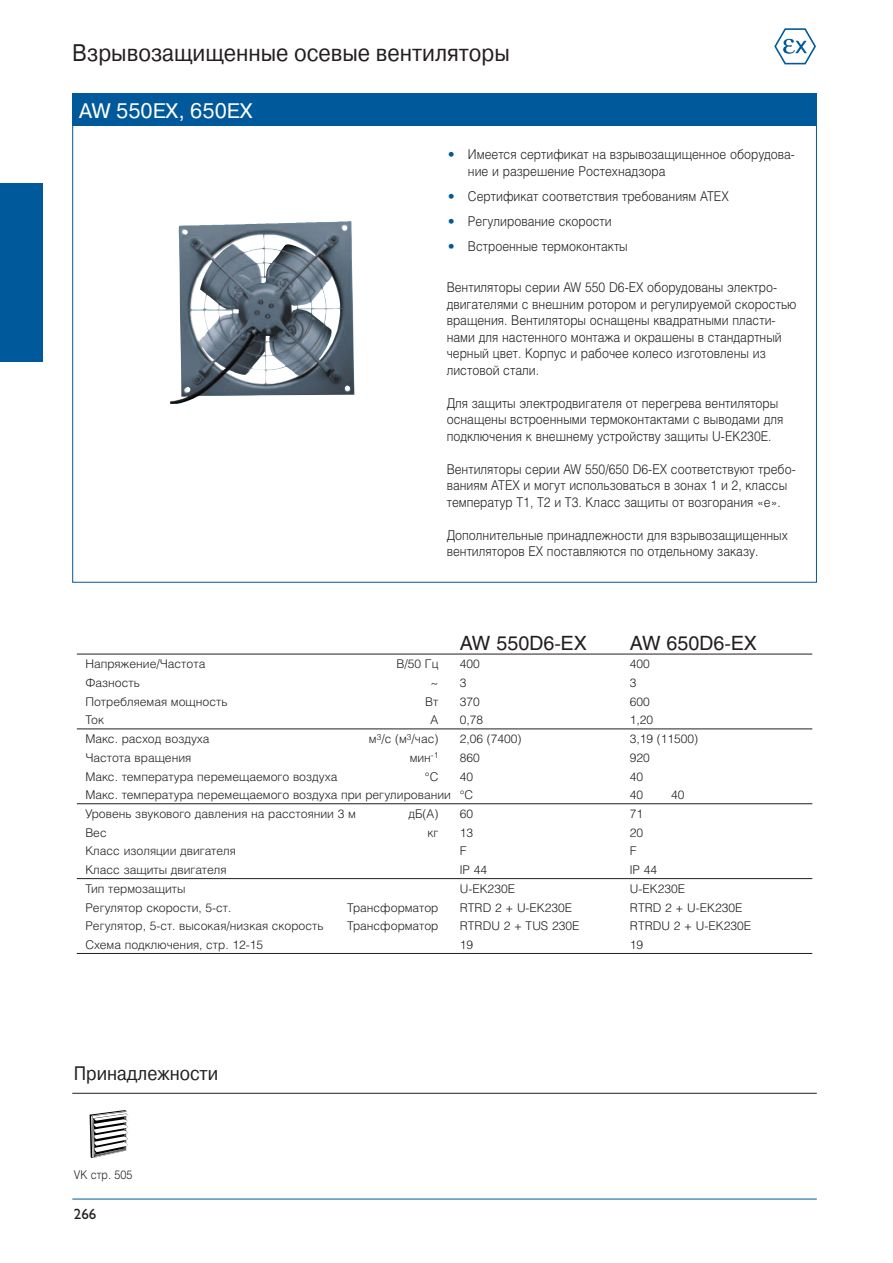
<style>
.page{position:relative;width:893px;height:1263px;background:#fff}
.page>*{position:absolute;margin:0;border:0;box-sizing:border-box;transform-origin:0 0}
.t1{font:24px "Pragmatica C";color:#231f20;scale:.9 1}
.t2{font:21px "Pragmatica C";color:#fff}
.t3{font:19.5px "Helios";color:#231f20}
.t4{font:19.5px "Pragmatica C";color:#231f20;scale:.9 1}
.t5{font:15px "Gill Sans";color:#231f20}
.t6{font:300 13.5px/16.5px "Helios";color:#231f20;scale:.9 1}
.t7{font:300 12px "Helios";color:#231f20}
.t8{font:300 12px "Helios";color:#231f20;scale:.9 1}
.s1{font-family:"Pragmatica C";font-weight:700;color:#00599a}
</style>
<div class="page">
<div style="left:72px;top:94px;width:744px;height:32px;background:#00599a"></div>
<img style="left:170px;top:221px;width:184px;height:183px">
<hr style="left:77px;top:654px;width:735px;height:1px;background:#231f20">
<hr style="left:77px;top:729px;width:735px;height:1px;background:#231f20">
<hr style="left:77px;top:804px;width:735px;height:1px;background:#231f20">
<hr style="left:77px;top:878px;width:735px;height:1px;background:#231f20">
<hr style="left:77px;top:953px;width:735px;height:1px;background:#231f20">
<svg style="left:90px;top:1110px;width:39px;height:48px"></svg>
<hr style="left:72px;top:1093px;width:744px;height:1px;background:#231f20">
<svg style="left:774px;top:28px;width:42px;height:37px"></svg>
<hr style="left:72px;top:1199px;width:744px;height:1px;background:#00599a">
<div style="left:0;top:183px;width:43px;height:178px;background:#00599a"></div>
<h1 class="t1" style="left:72px;top:44px;width:487px">Взрывозащищенные осевые вентиляторы</h1>
<h2 class="t2" style="left:79px;top:103px;width:175px">AW 550EX, 650EX</h2>
<p class="t6" style="left:468px;top:148px;width:365px;text-indent:-21px"><span class="s1">•</span> Имеется сертификат на взрывозащищенное оборудова&shy;ние и разрешение Ростехнадзора</p>
<p class="t6" style="left:446px;top:189px;width:315px"><span class="s1">•</span> Сертификат соответствия требованиям ATEX</p>
<p class="t6" style="left:446px;top:214px;width:185px"><span class="s1">•</span> Регулирование скорости</p>
<p class="t6" style="left:446px;top:239px;width:203px"><span class="s1">•</span> Встроенные термоконтакты</p>
<p class="t6" style="left:446px;top:281px;width:390px">Вентиляторы серии AW 550 D6-EX оборудованы электро&shy;двигателями с внешним ротором и регулируемой скоростью вращения. Вентиляторы оснащены квадратными пласти&shy;нами для настенного монтажа и окрашены в стандартный черный цвет. Корпус и рабочее колесо изготовлены из листовой стали.</p>
<p class="t6" style="left:446px;top:396px;width:376px">Для защиты электродвигателя от перегрева вентиляторы оснащены встроенными термоконтактами с выводами для подключения к внешнему устройству защиты U-EK230E.</p>
<p class="t6" style="left:446px;top:462px;width:389px">Вентиляторы серии AW 550/650 D6-EX соответствуют требо&shy;ваниям ATEX и могут использоваться в зонах 1 и 2, классы температур Т1, Т2 и Т3. Класс защиты от возгорания «е».</p>
<p class="t6" style="left:446px;top:528px;width:380px">Дополнительные принадлежности для взрывозащищенных вентиляторов ЕX поставляются по отдельному заказу.</p>
<h3 class="t3" style="left:459px;top:635px;width:129px">AW 550D6-EX</h3>
<h3 class="t3" style="left:630px;top:635px;width:129px">AW 650D6-EX</h3>
<p class="t7" style="left:85px;top:659px;width:121px">Напряжение/Частота</p>
<p class="t7" style="left:396px;top:659px;width:43px">В/50 Гц</p>
<p class="t7" style="left:459px;top:659px;width:22px">400</p>
<p class="t7" style="left:630px;top:659px;width:22px">400</p>
<p class="t7" style="left:85px;top:678px;width:56px">Фазность</p>
<p class="t7" style="left:430px;top:678px;width:9px">~</p>
<p class="t7" style="left:459px;top:678px;width:8px">3</p>
<p class="t7" style="left:630px;top:678px;width:8px">3</p>
<p class="t7" style="left:85px;top:697px;width:144px">Потребляемая мощность</p>
<p class="t7" style="left:425px;top:697px;width:15px">Вт</p>
<p class="t7" style="left:459px;top:697px;width:22px">370</p>
<p class="t7" style="left:630px;top:697px;width:22px">600</p>
<p class="t7" style="left:85px;top:715px;width:20px">Ток</p>
<p class="t7" style="left:430px;top:715px;width:9px">A</p>
<p class="t7" style="left:459px;top:715px;width:25px">0,78</p>
<p class="t7" style="left:630px;top:715px;width:25px">1,20</p>
<p class="t7" style="left:85px;top:734px;width:126px">Макс. расход воздуха</p>
<p class="t7" style="left:369px;top:734px;width:71px">м<sup>3</sup>/с (м<sup>3</sup>/час)</p>
<p class="t7" style="left:459px;top:734px;width:63px">2,06 (7400)</p>
<p class="t7" style="left:630px;top:734px;width:70px">3,19 (11500)</p>
<p class="t7" style="left:85px;top:753px;width:107px">Частота вращения</p>
<p class="t7" style="left:409px;top:753px;width:30px">мин<sup>-1</sup></p>
<p class="t7" style="left:459px;top:753px;width:22px">860</p>
<p class="t7" style="left:630px;top:753px;width:22px">920</p>
<p class="t7" style="left:85px;top:772px;width:254px">Макс. температура перемещаемого воздуха</p>
<p class="t7" style="left:425px;top:772px;width:15px">°C</p>
<p class="t7" style="left:459px;top:772px;width:15px">40</p>
<p class="t7" style="left:630px;top:772px;width:15px">40</p>
<p class="t7" style="left:85px;top:790px;width:389px">Макс. температура перемещаемого воздуха при регулировании °C</p>
<p class="t7" style="left:630px;top:790px;width:15px">40</p>
<p class="t7" style="left:671px;top:790px;width:15px">40</p>
<p class="t7" style="left:85px;top:809px;width:272px">Уровень звукового давления на расстоянии 3 м</p>
<p class="t7" style="left:408px;top:809px;width:32px">дБ(A)</p>
<p class="t7" style="left:459px;top:809px;width:15px">60</p>
<p class="t7" style="left:630px;top:809px;width:15px">71</p>
<p class="t7" style="left:85px;top:828px;width:23px">Вес</p>
<p class="t7" style="left:427px;top:828px;width:12px">кг</p>
<p class="t7" style="left:459px;top:828px;width:15px">13</p>
<p class="t7" style="left:630px;top:828px;width:15px">20</p>
<p class="t7" style="left:85px;top:846px;width:152px">Класс изоляции двигателя</p>
<p class="t7" style="left:459px;top:846px;width:8px">F</p>
<p class="t7" style="left:630px;top:846px;width:8px">F</p>
<p class="t7" style="left:85px;top:865px;width:143px">Класс защиты двигателя</p>
<p class="t7" style="left:459px;top:865px;width:29px">IP 44</p>
<p class="t7" style="left:630px;top:865px;width:29px">IP 44</p>
<p class="t7" style="left:85px;top:884px;width:102px">Тип термозащиты</p>
<p class="t7" style="left:459px;top:884px;width:57px">U-EK230E</p>
<p class="t7" style="left:630px;top:884px;width:57px">U-EK230E</p>
<p class="t7" style="left:85px;top:903px;width:148px">Регулятор скорости, 5-ст.</p>
<p class="t7" style="left:347px;top:903px;width:93px">Трансформатор</p>
<p class="t7" style="left:459px;top:903px;width:114px">RTRD 2 + U-EK230E</p>
<p class="t7" style="left:630px;top:903px;width:114px">RTRD 2 + U-EK230E</p>
<p class="t7" style="left:85px;top:921px;width:240px">Регулятор, 5-ст. высокая/низкая скорость</p>
<p class="t7" style="left:347px;top:921px;width:93px">Трансформатор</p>
<p class="t7" style="left:459px;top:921px;width:121px">RTRDU 2 + TUS 230E</p>
<p class="t7" style="left:630px;top:921px;width:123px">RTRDU 2 + U-EK230E</p>
<p class="t7" style="left:85px;top:940px;width:179px">Схема подключения, стр. 12-15</p>
<p class="t7" style="left:459px;top:940px;width:15px">19</p>
<p class="t7" style="left:630px;top:940px;width:15px">19</p>
<h3 class="t4" style="left:74px;top:1066px;width:162px">Принадлежности</h3>
<p class="t8" style="left:74px;top:1170px;width:67px">VK стр. 505</p>
<p class="t5" style="left:74px;top:1209px;width:24px">266</p>
</div>
